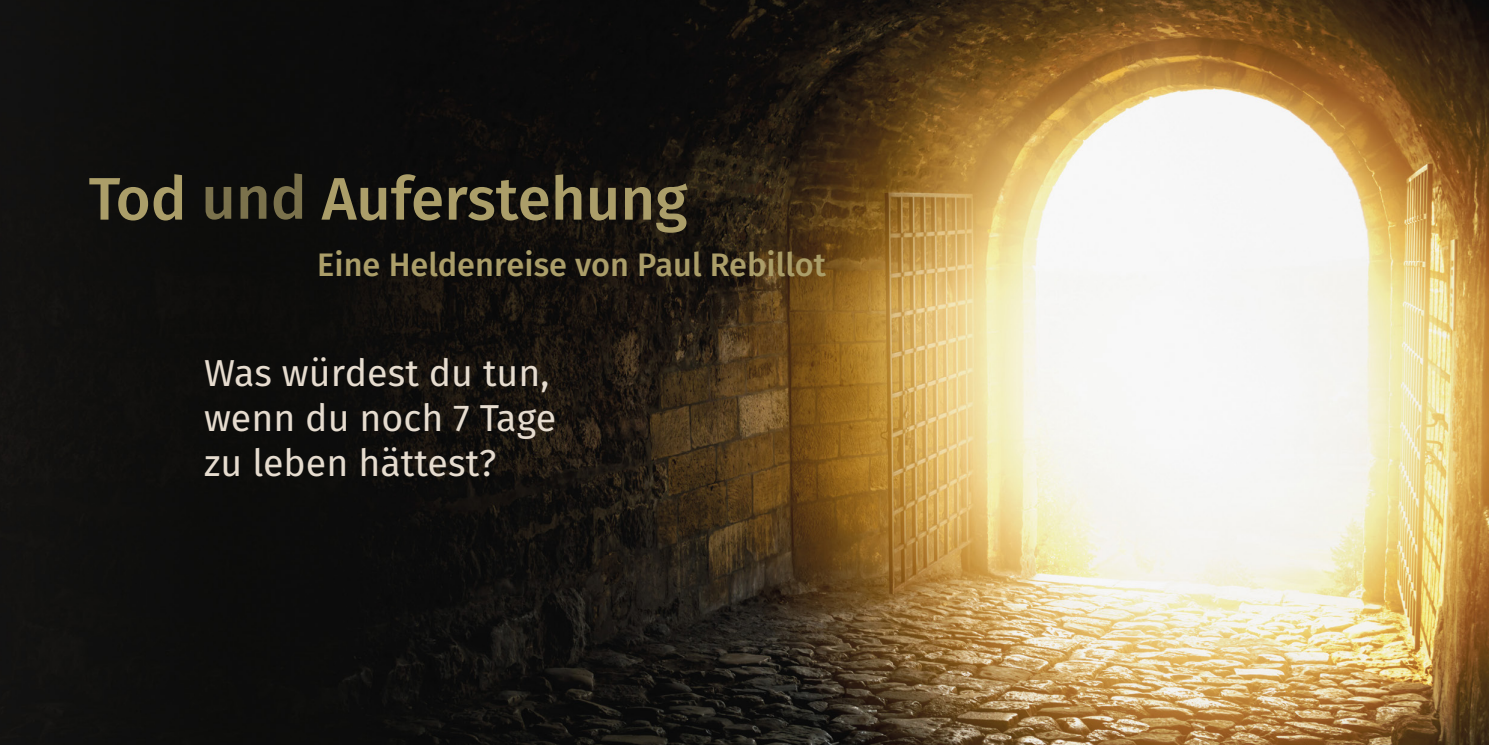
<style>
.page{position:relative;width:1489px;height:745px;background:#fff}
.page>*{position:absolute;margin:0;border:0;box-sizing:border-box;transform-origin:0 0}
.t1{font:500 60px "Fira Sans";color:#ab9e69}
.t2{font:37.5px "Fira Sans";color:#e6dccf}
.t3{font:500 32.5px "Fira Sans";color:#ab9e69}
</style>
<div class="page">
<img style="left:0;top:0;width:1488px;height:744px">
<p class="t1" style="left:89px;top:150px;width:600px">Tod und Auferstehung</p>
<p class="t3" style="left:317px;top:238px;width:510px">Eine Heldenreise von Paul Rebillot</p>
<p class="t2" style="left:204px;top:344px;width:347px">Was würdest du tun,</p>
<p class="t2" style="left:204px;top:389px;width:354px">wenn du noch 7 Tage</p>
<p class="t2" style="left:204px;top:434px;width:294px">zu leben hättest?</p>
</div>
